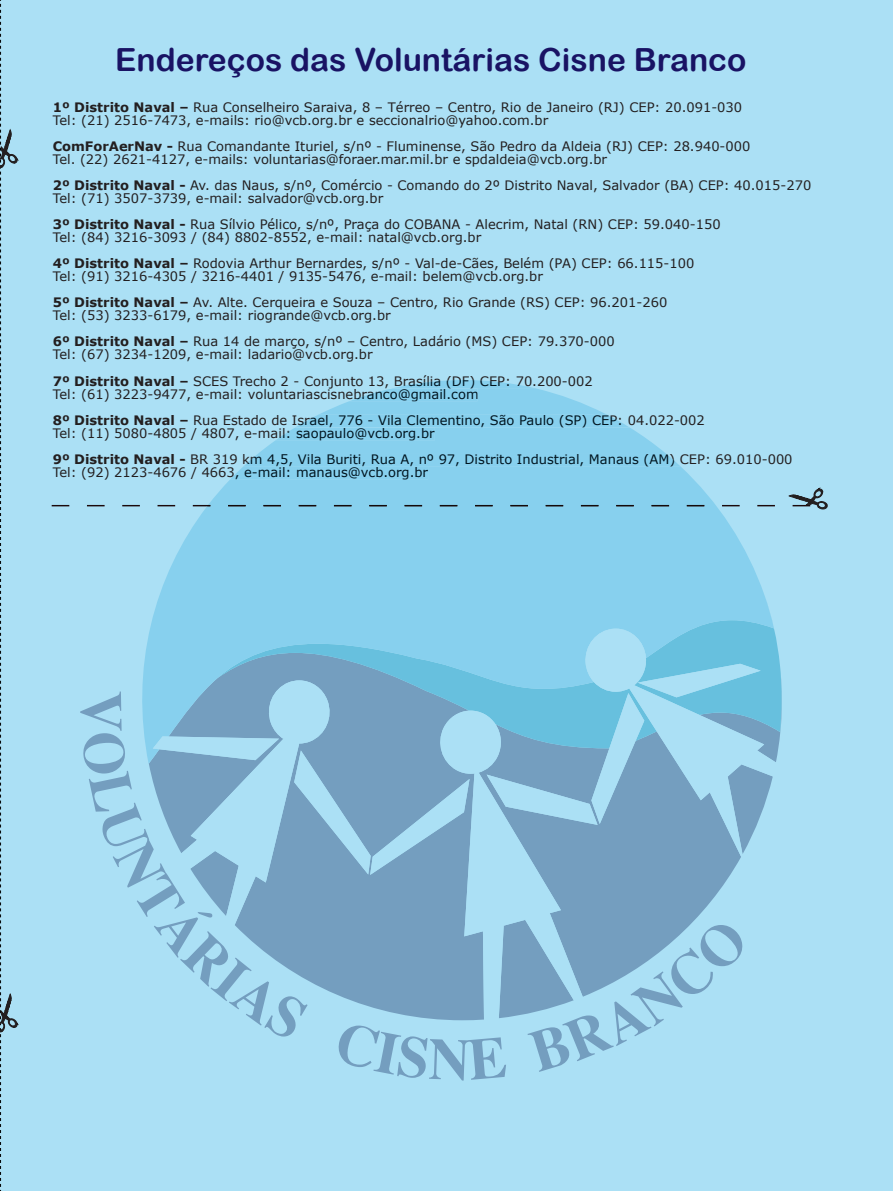
<style>
.page{position:relative;width:893px;height:1191px;background:#fff}
.page>*{position:absolute;margin:0;border:0;box-sizing:border-box;transform-origin:0 0}
.t1{font:31.95px "Arial Rounded MT Bold";color:#191364}
.t2{font:13.05px/13px "Verdana";color:#231f20}
.t3{font:13.05px "Verdana";color:#011520}
.s1{font-weight:700}
.s2{font-weight:700;color:#231f20}
</style>
<div class="page">
<div style="left:19px;top:0;width:874px;height:1191px;background:#abe0f5"></div>
<svg style="left:52px;top:505px;width:17px;height:1px"></svg>
<svg style="left:87px;top:505px;width:18px;height:1px"></svg>
<svg style="left:788px;top:487px;width:40px;height:22px"></svg>
<svg style="left:130px;top:466px;width:644px;height:225px;fill:#87d0ee"></svg>
<svg style="left:193px;top:505px;width:511px;height:1px"></svg>
<svg style="left:230px;top:380px;width:451px;height:99px"></svg>
<svg style="left:80px;top:691px;width:663px;height:389px;fill:#abe0f5"></svg>
<svg style="left:153px;top:628px;width:683px;height:397px"></svg>
<svg style="left:0;top:0;width:19px;height:1191px"></svg>
<h1 class="t1" style="left:115px;top:41px;width:633px">Endereços das Voluntárias Cisne Branco</h1>
<p class="t2" style="left:53px;top:100px;width:691px"><span class="s1">1º Distrito Naval –</span> Rua Conselheiro Saraiva, 8 – Térreo – Centro, Rio de Janeiro (RJ) CEP: 20.091-030<br>Tel: (21) 2516-7473, e-mails: rio@vcb.org.br e seccionalrio@yahoo.com.br</p>
<p class="t2" style="left:53px;top:139px;width:699px"><span class="s1">ComForAerNav -</span> Rua Comandante Ituriel, s/nº - Fluminense, São Pedro da Aldeia (RJ) CEP: 28.940-000<br>Tel. (22) 2621-4127, e-mails: voluntarias@foraer.mar.mil.br e spdaldeia@vcb.org.br</p>
<p class="t2" style="left:53px;top:178px;width:760px"><span class="s1">2º Distrito Naval -</span> Av. das Naus, s/nº, Comércio - Comando do 2º Distrito Naval, Salvador (BA) CEP: 40.015-270<br>Tel: (71) 3507-3739, e-mail: salvador@vcb.org.br</p>
<p class="t2" style="left:53px;top:217px;width:669px"><span class="s1">3º Distrito Naval -</span> Rua Sílvio Pélico, s/nº, Praça do COBANA - Alecrim, Natal (RN) CEP: 59.040-150<br>Tel: (84) 3216-3093 / (84) 8802-8552, e-mail: natal@vcb.org.br</p>
<p class="t2" style="left:53px;top:257px;width:643px"><span class="s1">4º Distrito Naval –</span> Rodovia Arthur Bernardes, s/nº - Val-de-Cães, Belém (PA) CEP: 66.115-100<br>Tel: (91) 3216-4305 / 3216-4401 / 9135-5476, e-mail: belem@vcb.org.br</p>
<p class="t2" style="left:53px;top:296px;width:616px"><span class="s1">5º Distrito Naval –</span> Av. Alte. Cerqueira e Souza – Centro, Rio Grande (RS) CEP: 96.201-260<br>Tel: (53) 3233-6179, e-mail: riogrande@vcb.org.br</p>
<p class="t2" style="left:53px;top:335px;width:563px"><span class="s1">6º Distrito Naval –</span> Rua 14 de março, s/nº – Centro, Ladário (MS) CEP: 79.370-000<br>Tel: (67) 3234-1209, e-mail: ladario@vcb.org.br</p>
<p class="t3" style="left:53px;top:372px;width:541px"><span class="s2">7º Distrito Naval –</span> SCES Trecho 2 - Conjunto 13, Brasília (DF) CEP: 70.200-002</p>
<p class="t3" style="left:53px;top:411px;width:653px"><span class="s2">8º Distrito Naval –</span> Rua Estado de Israel, 776 - Vila Clementino, São Paulo (SP) CEP: 04.022-002</p>
<p class="t3" style="left:53px;top:450px;width:741px"><span class="s2">9º Distrito Naval -</span> BR 319 km 4,5, Vila Buriti, Rua A, nº 97, Distrito Industrial, Manaus (AM) CEP: 69.010-000</p>
<p class="t3" style="left:53px;top:385px;width:427px">Tel: (61) 3223-9477, e-mail: voluntariascisnebranco@gmail.com</p>
<p class="t3" style="left:53px;top:424px;width:383px">Tel: (11) 5080-4805 / 4807, e-mail: saopaulo@vcb.org.br</p>
<p class="t3" style="left:53px;top:463px;width:377px">Tel: (92) 2123-4676 / 4663, e-mail: manaus@vcb.org.br</p>
</div>
